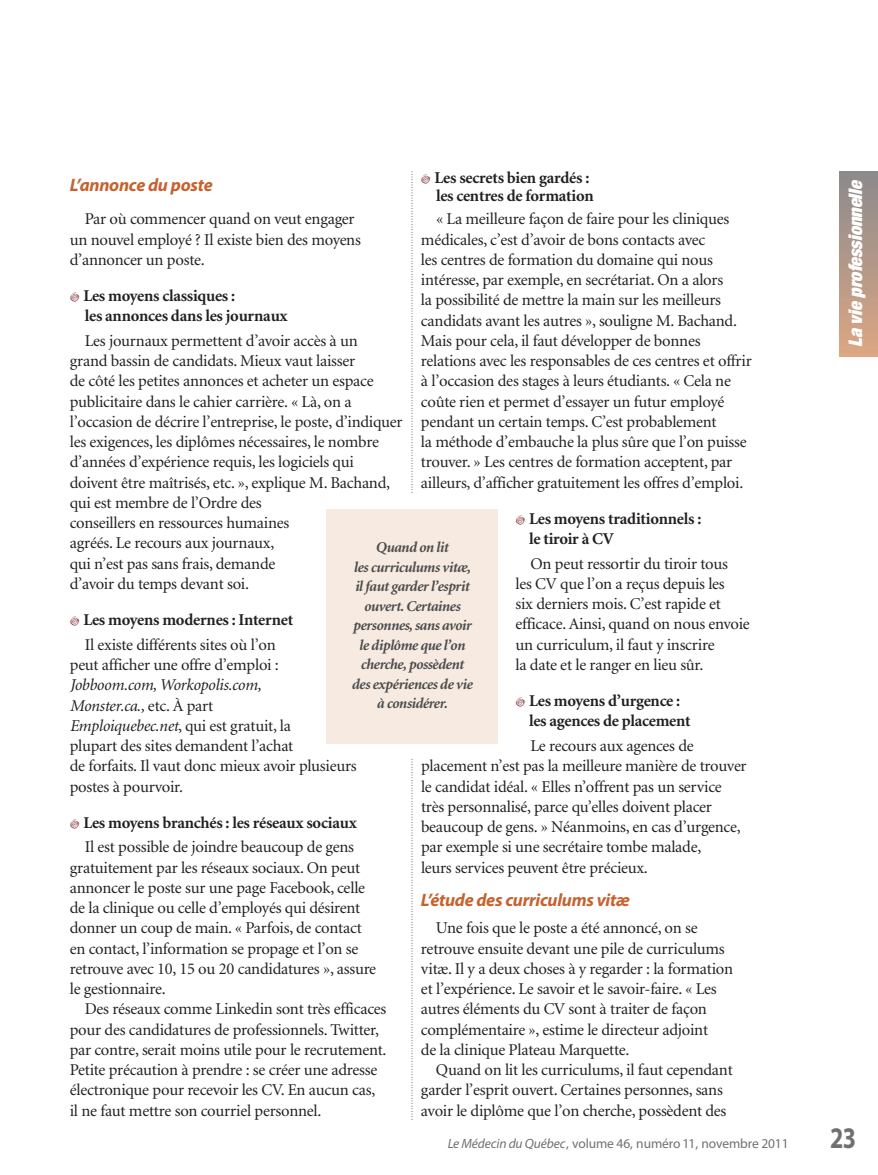
<style>
.page{position:relative;width:878px;height:1175px;background:#fff}
.page>*{position:absolute;margin:0;border:0;box-sizing:border-box;transform-origin:0 0}
.t1{font:700 30px "Myriad Pro";color:#707072;scale:.8 1}
.t2{font:italic 900 expanded 18.75px "Helvetica Neue";color:#fff}
.t3{font:italic 700 18px "Myriad Pro";letter-spacing:-.015em;color:#c6622e}
.t4{font:16.5px/20.2px "Minion";letter-spacing:-.015em;color:#231f20}
.t5{font:700 16.5px/20.2px "Minion";letter-spacing:-.015em;color:#231f20}
.t6{font:italic 700 15px/19.5px "Minion";letter-spacing:-.035em;color:#4b4c4d;text-align:center}
.t7{font:13.5px "Myriad Pro";letter-spacing:-.01em;color:#707072}
.s1{font-style:italic}
</style>
<div class="page">
<div style="left:839px;top:172px;width:39px;height:184px;background:linear-gradient(to bottom,#8b8a8d,#dca684)"></div>
<svg style="left:411px;top:172px;width:1px;height:321px"></svg>
<svg style="left:411px;top:759px;width:1px;height:361px"></svg>
<div style="left:326px;top:509px;width:171px;height:235px;background:#f7ebe1"></div>
<p class="t5" style="left:434px;top:170px;width:161px;line-height:18px">Les secrets bien gardés : les centres de formation</p>
<p class="t4" style="left:421px;top:210px;width:332px;text-indent:15px">« La meilleure façon de faire pour les cliniques médicales, c’est d’avoir de bons contacts avec<br>les centres de formation du domaine qui nous intéresse, par exemple, en secrétariat. On a alors<br>la possibilité de mettre la main sur les meilleurs candidats avant les autres », souligne M. Bachand.<br>Mais pour cela, il faut développer de bonnes relations avec les responsables de ces centres et offrir à l’occasion des stages à leurs étudiants. « Cela ne coûte rien et permet d’essayer un futur employé pendant un certain temps. C’est probablement<br>la méthode d’embauche la plus sûre que l’on puisse trouver. » Les centres de formation acceptent, par ailleurs, d’afficher gratuitement les offres d’emploi.</p>
<p class="t5" style="left:529px;top:509px;width:174px">Les moyens traditionnels : le tiroir à CV</p>
<p class="t4" style="left:515px;top:554px;width:236px;text-indent:15px">On peut ressortir du tiroir tous<br>les CV que l’on a reçus depuis les<br>six derniers mois. C’est rapide et efficace. Ainsi, quand on nous envoie un curriculum, il faut y inscrire<br>la date et le ranger en lieu sûr.</p>
<p class="t5" style="left:529px;top:692px;width:163px">Les moyens d’urgence : les agences de placement</p>
<p class="t4" style="left:421px;top:737px;width:327px;text-indent:109px">Le recours aux agences de placement n’est pas la meilleure manière de trouver le candidat idéal. « Elles n’offrent pas un service très personnalisé, parce qu’elles doivent placer beaucoup de gens. » Néanmoins, en cas d’urgence, par exemple si une secrétaire tombe malade,<br>leurs services peuvent être précieux.</p>
<p class="t3" style="left:421px;top:893px;width:210px">L’étude des curriculums vitæ</p>
<p class="t4" style="left:421px;top:919px;width:313px;text-indent:15px">Une fois que le poste a été annoncé, on se retrouve ensuite devant une pile de curriculums vitæ. Il y a deux choses à y regarder : la formation et l’expérience. Le savoir et le savoir-faire. « Les autres éléments du CV sont à traiter de façon complémentaire », estime le directeur adjoint<br>de la clinique Plateau Marquette.</p>
<p class="t4" style="left:421px;top:1061px;width:313px;text-indent:15px">Quand on lit les curriculums, il faut cependant garder l’esprit ouvert. Certaines personnes, sans avoir le diplôme que l’on cherche, possèdent des</p>
<p class="t7" style="left:447px;top:1138px;width:342px"><span class="s1">Le Médecin du Québec</span>, volume 46, numéro 11, novembre 2011</p>
<h1 class="t1" style="left:830px;top:1126px;width:34px">23</h1>
<p class="t3" style="left:70px;top:178px;width:144px">L’annonce du poste</p>
<p class="t4" style="left:70px;top:210px;width:292px;text-indent:15px">Par où commencer quand on veut engager un nouvel employé ? Il existe bien des moyens d’annoncer un poste.</p>
<p class="t5" style="left:83px;top:287px;width:206px">Les moyens classiques :<br>les annonces dans les journaux</p>
<p class="t4" style="left:70px;top:332px;width:334px;text-indent:15px">Les journaux permettent d’avoir accès à un<br>grand bassin de candidats. Mieux vaut laisser<br>de côté les petites annonces et acheter un espace publicitaire dans le cahier carrière. « Là, on a l’occasion de décrire l’entreprise, le poste, d’indiquer les exigences, les diplômes nécessaires, le nombre d’années d’expérience requis, les logiciels qui doivent être maîtrisés, etc. », explique M. Bachand, qui est membre de l’Ordre des<br>conseillers en ressources humaines<br>agréés. Le recours aux journaux,<br>qui n’est pas sans frais, demande<br>d’avoir du temps devant soi.</p>
<p class="t5" style="left:83px;top:611px;width:211px">Les moyens modernes : Internet</p>
<p class="t4" style="left:70px;top:635px;width:211px;text-align:right">Il existe différents sites où l’on peut afficher une offre d’emploi :</p>
<p class="t4" style="left:70px;top:676px;width:288px"><span class="s1">Jobboom.com, Workopolis.com,<br>Monster.ca.,</span> etc. À part<br><span class="s1">Emploiquebec.net</span>, qui est gratuit, la<br>plupart des sites demandent l’achat<br>de forfaits. Il vaut donc mieux avoir plusieurs postes à pourvoir.</p>
<p class="t5" style="left:83px;top:813px;width:275px">Les moyens branchés : les réseaux sociaux</p>
<p class="t4" style="left:70px;top:838px;width:308px;text-indent:15px">Il est possible de joindre beaucoup de gens gratuitement par les réseaux sociaux. On peut annoncer le poste sur une page Facebook, celle de la clinique ou celle d’employés qui désirent donner un coup de main. « Parfois, de contact en contact, l’information se propage et l’on se retrouve avec 10, 15 ou 20 candidatures », assure le gestionnaire.</p>
<p class="t4" style="left:70px;top:1000px;width:318px;text-indent:15px">Des réseaux comme Linkedin sont très efficaces pour des candidatures de professionnels. Twitter, par contre, serait moins utile pour le recrutement.<br>Petite précaution à prendre : se créer une adresse électronique pour recevoir les CV. En aucun cas, il ne faut mettre son courriel personnel.</p>
<p class="t2" style="left:848px;top:347px;width:169px;rotate:-90deg">La vie professionnelle</p>
<p class="t6" style="left:351px;top:539px;width:122px">Quand on lit<br>les curriculums vitæ, il faut garder l’esprit ouvert. Certaines personnes, sans avoir le diplôme que l’on cherche, possèdent des expériences de vie à considérer.</p>
</div>
